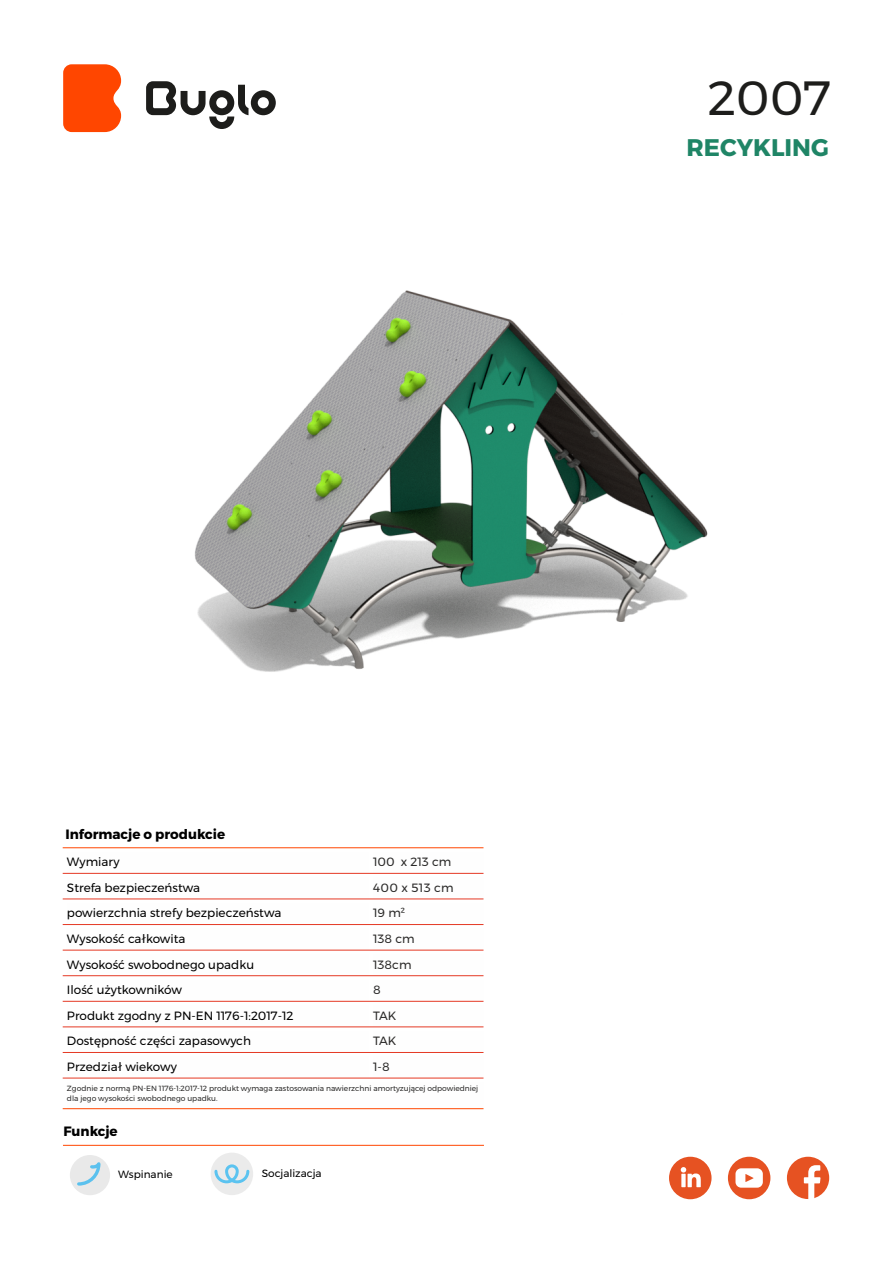
<style>
.page{position:relative;width:893px;height:1263px;background:#fff}
.page>*{position:absolute;margin:0;border:0;box-sizing:border-box;transform-origin:0 0}
.t1{font:48px "Montserrat";color:#1d1d1b}
.t2{font:700 24px "Montserrat";color:#1f8566}
.t3{font:700 13.5px "Montserrat";color:#000}
.t4{font:12px "Montserrat";color:#000}
.t5{font:12px "Montserrat";color:#2b2a29}
.t6{font:10.5px "Montserrat";color:#000}
.t7{font:7.5px/9.9px "Montserrat";color:#2b2a29}
</style>
<div class="page">
<hr style="left:63px;top:1145px;width:421px;height:1px;background:#ff4600">
<svg style="left:146px;top:81px;width:130px;height:48px"></svg>
<svg style="left:63px;top:64px;width:58px;height:68px;background:#ff5313"></svg>
<div style="left:211px;top:1152px;width:42px;height:43px;background:#ebebeb;border-radius:50%"></div>
<svg style="left:214px;top:1164px;width:36px;height:20px"></svg>
<hr style="left:63px;top:1108px;width:420px;height:1px;background:#ff4600">
<hr style="left:63px;top:1078px;width:420px;height:1px;background:#e53924">
<hr style="left:63px;top:1052px;width:420px;height:1px;background:#e53924">
<hr style="left:63px;top:1027px;width:420px;height:1px;background:#e53924">
<hr style="left:63px;top:1001px;width:420px;height:1px;background:#e53924">
<hr style="left:63px;top:975px;width:420px;height:1px;background:#e53924">
<hr style="left:63px;top:950px;width:420px;height:1px;background:#e53924">
<hr style="left:63px;top:924px;width:420px;height:1px;background:#e53924">
<hr style="left:63px;top:899px;width:420px;height:1px;background:#e53924">
<hr style="left:63px;top:873px;width:420px;height:1px;background:#e53924">
<hr style="left:63px;top:847px;width:420px;height:1px;background:#ff4600">
<div style="left:70px;top:1155px;width:40px;height:40px;background:#e9e9e9;border-radius:50%"></div>
<svg style="left:77px;top:1156px;width:24px;height:30px"></svg>
<div style="left:669px;top:1157px;width:42px;height:42px;background:#e65222;border-radius:50%"></div>
<svg style="left:681px;top:1167px;width:20px;height:20px"></svg>
<div style="left:787px;top:1157px;width:42px;height:42px;background:#e65222;border-radius:50%"></div>
<svg style="left:804px;top:1165px;width:16px;height:34px"></svg>
<div style="left:728px;top:1157px;width:42px;height:42px;background:#e65222;border-radius:50%"></div>
<svg style="left:735px;top:1168px;width:28px;height:20px"></svg>
<img style="left:194px;top:290px;width:514px;height:382px">
<h1 class="t1" style="left:708px;top:69px;width:125px">2007</h1>
<h2 class="t2" style="left:686px;top:133px;width:144px">RECYKLING</h2>
<p class="t3" style="left:65px;top:826px;width:161px">Informacje o produkcie</p>
<p class="t4" style="left:67px;top:854px;width:54px">Wymiary</p>
<p class="t5" style="left:373px;top:854px;width:80px">100 x 213 cm</p>
<p class="t4" style="left:67px;top:880px;width:135px">Strefa bezpieczeństwa</p>
<p class="t5" style="left:373px;top:880px;width:82px">400 x 513 cm</p>
<p class="t4" style="left:67px;top:906px;width:216px">powierzchnia strefy bezpieczeństwa</p>
<p class="t5" style="left:373px;top:906px;width:33px">19 m²</p>
<p class="t4" style="left:67px;top:931px;width:120px">Wysokość całkowita</p>
<p class="t5" style="left:373px;top:931px;width:43px">138 cm</p>
<p class="t4" style="left:67px;top:957px;width:189px">Wysokość swobodnego upadku</p>
<p class="t5" style="left:373px;top:957px;width:40px">138cm</p>
<p class="t4" style="left:67px;top:982px;width:117px">Ilość użytkowników</p>
<p class="t5" style="left:373px;top:982px;width:9px">8</p>
<p class="t4" style="left:67px;top:1008px;width:228px">Produkt zgodny z PN-EN 1176-1:2017-12</p>
<p class="t5" style="left:373px;top:1008px;width:25px">TAK</p>
<p class="t4" style="left:67px;top:1034px;width:186px">Dostępność części zapasowych</p>
<p class="t5" style="left:373px;top:1034px;width:25px">TAK</p>
<p class="t4" style="left:67px;top:1059px;width:111px">Przedział wiekowy</p>
<p class="t5" style="left:373px;top:1059px;width:18px">1-8</p>
<p class="t7" style="left:67px;top:1083px;width:413px">Zgodnie z normą PN-EN 1176-1:2017-12 produkt wymaga zastosowania nawierzchni amortyzującej odpowiedniej dla jego wysokości swobodnego upadku.</p>
<p class="t3" style="left:63px;top:1123px;width:56px">Funkcje</p>
<p class="t6" style="left:118px;top:1168px;width:56px">Wspinanie</p>
<p class="t6" style="left:262px;top:1167px;width:61px">Socjalizacja</p>
</div>
